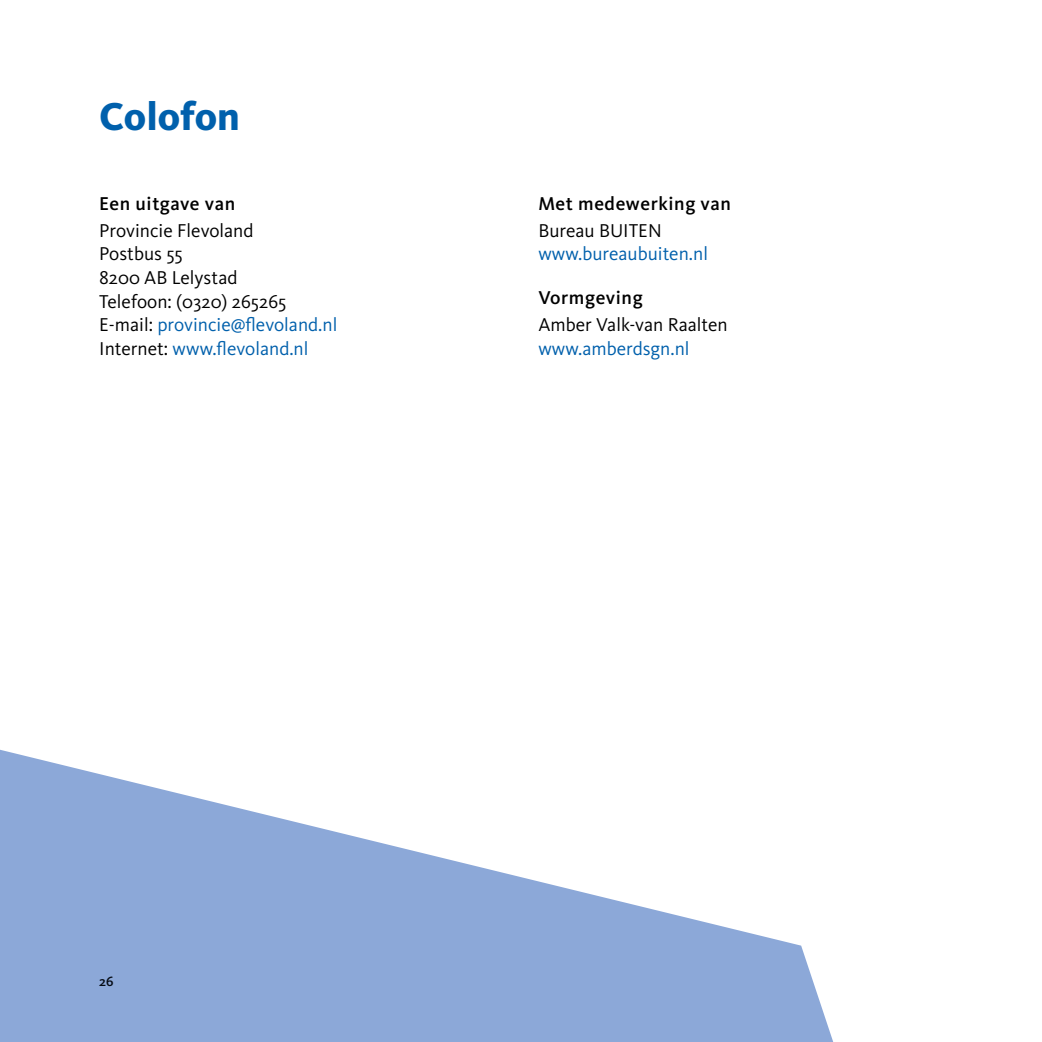
<style>
.page{position:relative;width:1042px;height:1042px;background:#fff}
.page>*{position:absolute;margin:0;border:0;box-sizing:border-box;transform-origin:0 0}
.t1{font:800 40.25px "Kievit OT";letter-spacing:-.005em;color:#0060ac}
.t2{font:19.25px/23.6px "Kievit OT";color:#000}
.t3{font:19.25px "Kievit OT";color:#0060ac}
.t4{font:500 19.25px/27.1px "Kievit OT";letter-spacing:.03em;color:#000}
.t5{font:500 14px "Kievit OT";color:#050b15}
.s1{font-weight:500}
.s2{color:#0060ac}
.s3{font-weight:400}
</style>
<div class="page">
<svg style="left:0;top:750px;width:833px;height:292px;fill:#8ca8d8"></svg>
<h2 class="t1" style="left:99px;top:92px;width:142px">Colofon</h2>
<p class="t2" style="left:99px;top:189px;width:156px;line-height:27.1px"><span class="s1">Een uitgave van<br></span>Provincie Flevoland</p>
<p class="t2" style="left:99px;top:242px;width:240px">Postbus 55<br>8200 AB Lelystad<br>Telefoon: (0320) 265265<br>E-mail: <span class="s2">provincie@flevoland.nl<br></span>Internet: <span class="s2">www.flevoland.nl</span></p>
<p class="t4" style="left:538px;top:189px;width:194px">Met medewerking van<br><span class="s3">Bureau BUITEN</span></p>
<p class="t3" style="left:538px;top:242px;width:171px">www.bureaubuiten.nl</p>
<p class="t2" style="left:538px;top:284px;width:191px;line-height:27.1px"><span class="s1">Vormgeving<br></span>Amber Valk-van Raalten</p>
<p class="t3" style="left:538px;top:337px;width:153px">www.amberdsgn.nl</p>
<p class="t5" style="left:99px;top:973px;width:16px">26</p>
</div>
